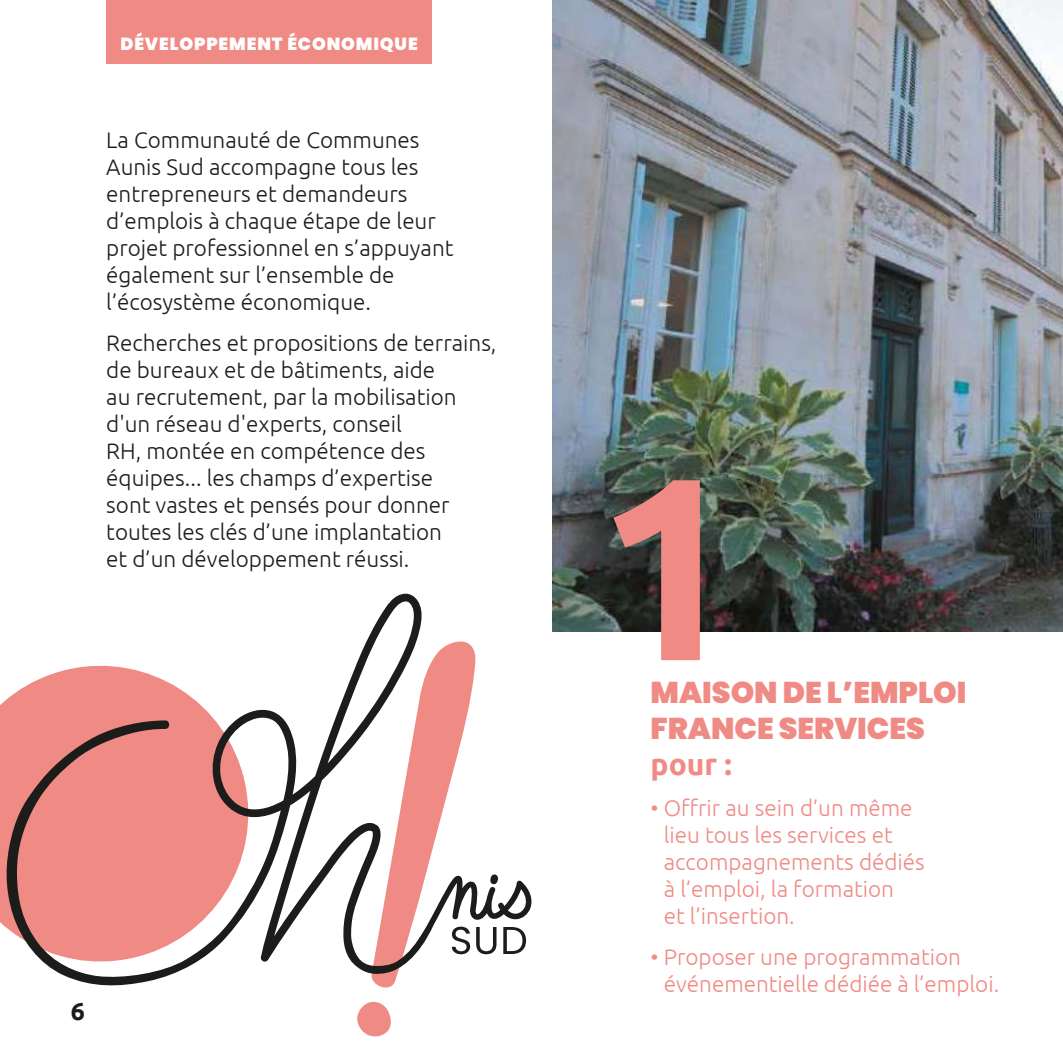
<style>
.page{position:relative;width:1063px;height:1063px;background:#fff}
.page>*{position:absolute;margin:0;border:0;box-sizing:border-box;transform-origin:0 0}
.t1{font:700 259.5px "Ubuntu";color:#f08a84}
.t2{font:900 30px/36px "Poppins";color:#f08a84}
.t3{font:700 30px "Ubuntu";color:#f08a84}
.t4{font:700 25px "Ubuntu";color:#1c1c1b}
.t5{font:300 22.5px/27px "Ubuntu";color:#1c1c1b}
.t6{font:300 22.5px/27px "Ubuntu";color:#f08a84}
.t7{font:900 17.5px "Poppins";letter-spacing:.05em;color:#fff}
</style>
<div class="page">
<img style="left:552px;top:0;width:510px;height:631px">
<div style="left:106px;top:0;width:326px;height:64px;background:#f08a84"></div>
<svg style="left:357px;top:1002px;width:34px;height:35px"></svg>
<svg style="left:5px;top:593px;width:527px;height:395px"></svg>
<p class="t7" style="left:120px;top:33px;width:299px">DÉVELOPPEMENT ÉCONOMIQUE</p>
<p class="t5" style="left:106px;top:128px;width:349px">La Communauté de Communes<br>Aunis Sud accompagne tous les entrepreneurs et demandeurs d’emplois à chaque étape de leur projet professionnel en s’appuyant également sur l’ensemble de l’écosystème économique.</p>
<p class="t5" style="left:106px;top:329px;width:392px">Recherches et propositions de terrains, de bureaux et de bâtiments, aide<br>au recrutement, par la mobilisation d'un réseau d'experts, conseil<br>RH, montée en compétence des équipes... les champs d’expertise<br>sont vastes et pensés pour donner toutes les clés d’une implantation<br>et d’un développement réussi.</p>
<p class="t4" style="left:71px;top:1000px;width:16px">6</p>
<h1 class="t1" style="left:595px;top:453px;width:149px">1</h1>
<h2 class="t2" style="left:651px;top:673px;width:317px">MAISON DE L’EMPLOI<br>FRANCE SERVICES</h2>
<h2 class="t3" style="left:651px;top:751px;width:83px">pour :</h2>
<p class="t6" style="left:664px;top:794px;width:263px;text-indent:-13px">• Offrir au sein d’un même lieu tous les services et accompagnements dédiés à l’emploi, la formation<br>et l’insertion.</p>
<p class="t6" style="left:664px;top:945px;width:337px;text-indent:-13px">• Proposer une programmation événementielle dédiée à l’emploi.</p>
</div>
